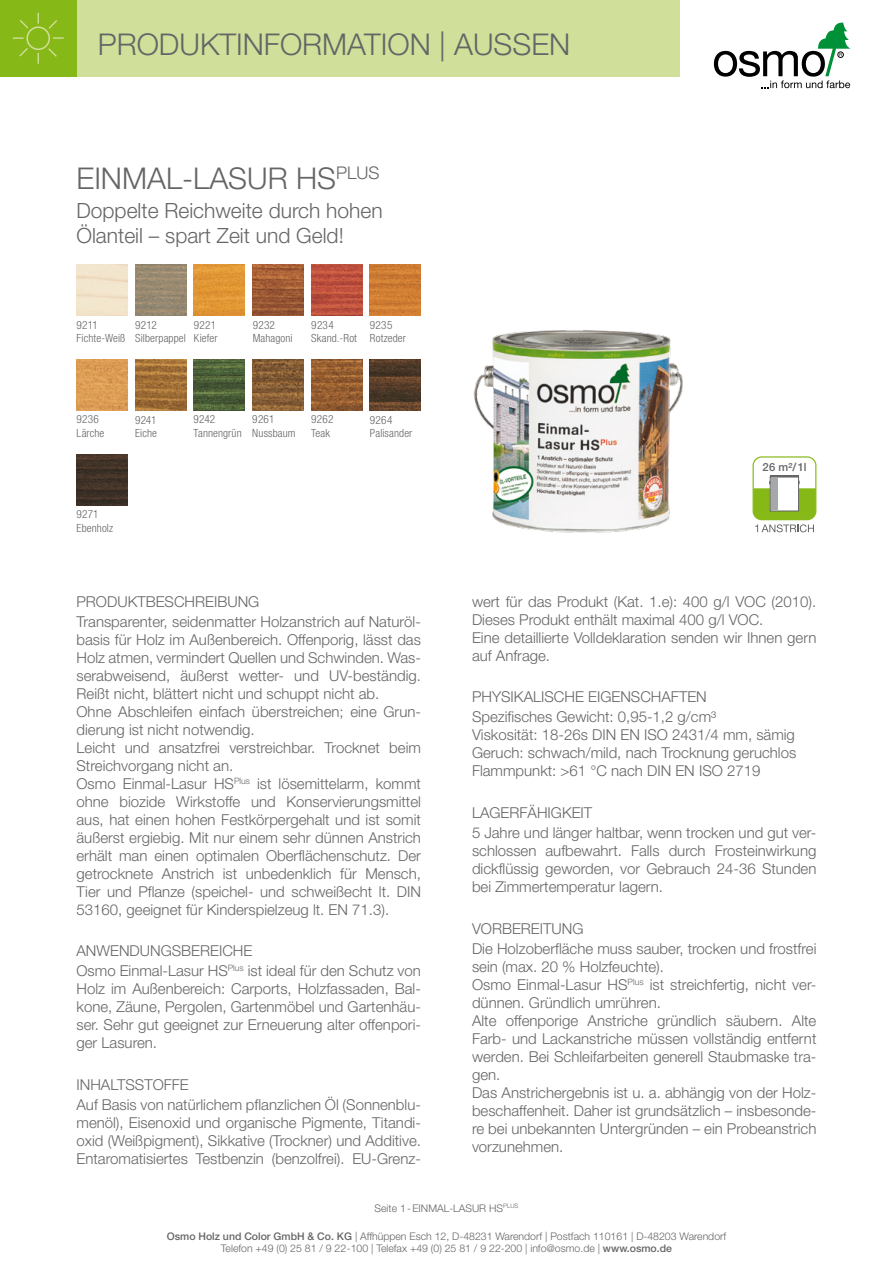
<style>
.page{position:relative;width:893px;height:1263px;background:#fff}
.page>*{position:absolute;margin:0;border:0;box-sizing:border-box;transform-origin:0 0}
.t1{font:300 30px "Helvetica Neue";color:#646567}
.t2{font:300 21px/25.2px "Helvetica Neue";color:#646567}
.t3{font:300 15px/18px "Helvetica Neue";color:#646567}
.t4{font:300 condensed 11.25px/13.5px "Helvetica Neue";letter-spacing:.01em;color:#646567}
.t5{font:500 11.25px "Helvetica Neue";color:#646567}
.t6{font:300 10.5px/12.6px "Helvetica Neue";color:#646567;text-align:center}
.s1{font-weight:500}
</style>
<div class="page">
<div style="left:77px;top:0;width:603px;height:77px;background:#d0df99"></div>
<svg style="left:714px;top:23px;width:136px;height:65px"></svg>
<div style="left:0;top:0;width:77px;height:77px;background:#86b918"></div>
<svg style="left:12px;top:12px;width:52px;height:52px"></svg>
<img style="left:311px;top:359px;width:51px;height:51px">
<img style="left:194px;top:359px;width:51px;height:51px">
<img style="left:311px;top:264px;width:51px;height:51px">
<img style="left:473px;top:330px;width:210px;height:203px">
<img style="left:135px;top:264px;width:51px;height:51px">
<img style="left:194px;top:264px;width:51px;height:51px">
<img style="left:135px;top:359px;width:51px;height:51px">
<img style="left:370px;top:264px;width:51px;height:51px">
<img style="left:253px;top:264px;width:51px;height:51px">
<img style="left:252px;top:359px;width:51px;height:51px">
<img style="left:370px;top:359px;width:51px;height:51px">
<img style="left:77px;top:359px;width:51px;height:51px">
<img style="left:77px;top:454px;width:51px;height:51px">
<div style="left:753px;top:456px;width:63px;height:64px;border:1px solid #86b918;border-radius:9px"></div>
<svg style="left:753px;top:475px;width:63px;height:57px"></svg>
<h1 class="t1" style="left:98px;top:26px;width:474px">PRODUKTINFORMATION | AUSSEN</h1>
<h1 class="t1" style="left:77px;top:160px;width:304px">EINMAL-LASUR HS<sup>PLUS</sup></h1>
<h2 class="t2" style="left:77px;top:198px;width:308px">Doppelte Reichweite durch hohen<br>Ölanteil – spart Zeit und Geld!</h2>
<p class="t4" style="left:77px;top:318px;width:50px">9211<br>Fichte-Weiß</p>
<p class="t4" style="left:135px;top:318px;width:52px">9212<br>Silberpappel</p>
<p class="t4" style="left:194px;top:318px;width:25px">9221<br>Kiefer</p>
<p class="t4" style="left:253px;top:318px;width:42px">9232<br>Mahagoni</p>
<p class="t4" style="left:311px;top:318px;width:47px">9234<br>Skand.-Rot</p>
<p class="t4" style="left:370px;top:318px;width:37px">9235<br>Rotzeder</p>
<p class="t4" style="left:77px;top:413px;width:29px">9236<br>Lärche</p>
<p class="t4" style="left:135px;top:413px;width:23px">9241<br>Eiche</p>
<p class="t4" style="left:77px;top:507px;width:38px">9271<br>Ebenholz</p>
<p class="t4" style="left:194px;top:413px;width:50px">9242<br>Tannengrün</p>
<p class="t4" style="left:311px;top:413px;width:24px">9262<br>Teak</p>
<p class="t4" style="left:252px;top:413px;width:45px">9261<br>Nussbaum</p>
<p class="t4" style="left:370px;top:413px;width:44px">9264<br>Palisander</p>
<p class="t3" style="left:77px;top:591px;width:346px;line-height:20.1px">PRODUKTBESCHREIBUNG<br>Transparenter, seidenmatter Holzanstrich auf Naturöl-</p>
<p class="t3" style="left:77px;top:630px;width:346px">basis für Holz im Außenbereich. Offenporig, lässt das Holz atmen, vermindert Quellen und Schwinden. Was&shy;serabweisend, äußerst wetter- und UV-beständig.<br>Reißt nicht, blättert nicht und schuppt nicht ab.<br>Ohne Abschleifen einfach überstreichen; eine Grun&shy;dierung ist nicht notwendig.<br>Leicht und ansatzfrei verstreichbar. Trocknet beim Streichvorgang nicht an.<br>Osmo Einmal-Lasur HS<sup>Plus</sup> ist lösemittelarm, kommt ohne biozide Wirkstoffe und Konservierungsmittel aus, hat einen hohen Festkörpergehalt und ist somit äußerst ergiebig. Mit nur einem sehr dünnen Anstrich erhält man einen optimalen Oberflächenschutz. Der getrocknete Anstrich ist unbedenklich für Mensch, Tier und Pflanze (speichel- und schweißecht lt. DIN 53160, geeignet für Kinderspielzeug lt. EN 71.3).</p>
<p class="t3" style="left:77px;top:940px;width:346px;line-height:20.1px">ANWENDUNGSBEREICHE<br>Osmo Einmal-Lasur HS<sup>Plus</sup> ist ideal für den Schutz von</p>
<p class="t3" style="left:77px;top:980px;width:346px;text-align:justify">Holz im Außenbereich: Carports, Holzfassaden, Bal&shy;kone, Zäune, Pergolen, Gartenmöbel und Gartenhäu&shy;ser. Sehr gut geeignet zur Erneuerung alter offenpori&shy;ger Lasuren.</p>
<p class="t3" style="left:77px;top:1074px;width:346px;line-height:20.1px">INHALTSSTOFFE<br>Auf Basis von natürlichem pflanzlichen Öl (Sonnenblu-</p>
<p class="t3" style="left:77px;top:1113px;width:346px;text-align:justify">menöl), Eisenoxid und organische Pigmente, Titandi&shy;oxid (Weißpigment), Sikkative (Trockner) und Additive.<br>Entaromatisiertes Testbenzin (benzolfrei). EU-Grenz-</p>
<p class="t5" style="left:763px;top:460px;width:45px">26 m²/1l</p>
<p class="t3" style="left:472px;top:592px;width:346px">wert für das Produkt (Kat. 1.e): 400 g/l VOC (2010).<br>Dieses Produkt enthält maximal 400 g/l VOC.<br>Eine detaillierte Volldeklaration senden wir Ihnen gern auf Anfrage.</p>
<p class="t3" style="left:472px;top:686px;width:246px;line-height:20.1px">PHYSIKALISCHE EIGENSCHAFTEN<br>Spezifisches Gewicht: 0,95-1,2 g/cm³</p>
<p class="t3" style="left:472px;top:726px;width:326px;text-align:justify">Viskosität: 18-26s DIN EN ISO 2431/4 mm, sämig Geruch: schwach/mild, nach Trocknung geruchlos Flammpunkt: &gt;61 °C nach DIN EN ISO 2719</p>
<p class="t3" style="left:472px;top:802px;width:346px;line-height:20.1px">LAGERFÄHIGKEIT<br>5 Jahre und länger haltbar, wenn trocken und gut ver-</p>
<p class="t3" style="left:472px;top:841px;width:346px;text-align:justify">schlossen aufbewahrt. Falls durch Frosteinwirkung dickflüssig geworden, vor Gebrauch 24-36 Stunden bei Zimmertemperatur lagern.</p>
<p class="t3" style="left:472px;top:918px;width:346px;line-height:20.1px">VORBEREITUNG<br>Die Holzoberfläche muss sauber, trocken und frostfrei</p>
<p class="t3" style="left:472px;top:957px;width:346px">sein (max. 20 % Holzfeuchte).<br>Osmo Einmal-Lasur HS<sup>Plus</sup> ist streichfertig, nicht ver&shy;dünnen. Gründlich umrühren.<br>Alte offenporige Anstriche gründlich säubern. Alte Farb- und Lackanstriche müssen vollständig entfernt werden. Bei Schleifarbeiten generell Staubmaske tra&shy;gen.<br>Das Anstrichergebnis ist u. a. abhängig von der Holz&shy;beschaffenheit. Daher ist grundsätzlich – insbesonde&shy;re bei unbekannten Untergründen – ein Probeanstrich vorzunehmen.</p>
<p class="t6" style="left:375px;top:1202px;width:145px">Seite 1-EINMAL-LASUR HS<sup>PLUS</sup></p>
<p class="t6" style="left:167px;top:1229px;width:561px"><span class="s1">Osmo Holz und Color GmbH &amp; Co. KG</span> | Affhüppen Esch 12, D-48231 Warendorf | Postfach 110161 | D-48203 Warendorf<br>Telefon +49 (0) 25 81 / 9 22-100 | Telefax +49 (0) 25 81 / 9 22-200 | info@osmo.de | <span class="s1">www.osmo.de</span></p>
</div>
